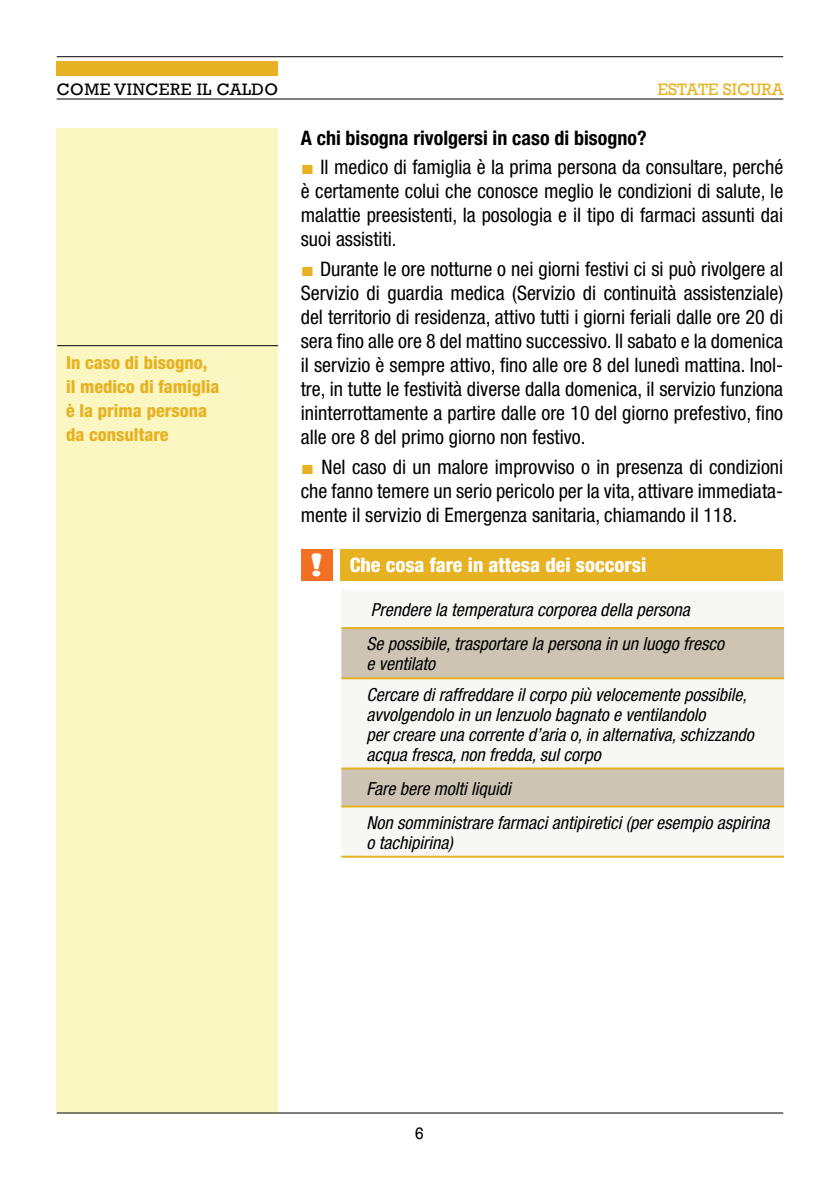
<style>
.page{position:relative;width:840px;height:1191px;background:#fff}
.page>*{position:absolute;margin:0;border:0;box-sizing:border-box;transform-origin:0 0}
.t1{font:condensed 20px/24px "Helvetica Neue";color:#000;text-align:justify}
.t2{font:700 condensed 20px "Helvetica Neue";color:#000}
.t3{font:800 condensed 20px "Helvetica Neue";color:#fff}
.t4{font:italic condensed 18px/34px "Helvetica Neue";color:#000}
.t5{font:800 condensed 18px/24px "Helvetica Neue";color:#e7b222}
.t6{font:17px "Rockwell";letter-spacing:.03em;color:#000}
.t7{font:17px "Rockwell";color:#e7b222}
.s1{font-family:"Times New Roman";font-stretch:normal;color:#e7b222}
.s2{font-family:"Aachen";font-weight:700;font-stretch:normal;font-size:26px}
</style>
<div class="page">
<div style="left:57px;top:129px;width:221px;height:984px;background:#fbf7c2"></div>
<hr style="left:57px;top:56px;width:725px;height:1px;background:#000">
<hr style="left:57px;top:99px;width:725px;height:1px;background:#000">
<div style="left:57px;top:62px;width:221px;height:14px;background:#e7b222"></div>
<hr style="left:57px;top:1112px;width:725px;height:1px;background:#000">
<hr style="left:57px;top:345px;width:221px;height:1px;background:#000">
<div style="left:340px;top:549px;width:442px;height:31px;background:#e7b222"></div>
<div style="left:341px;top:590px;width:442px;height:265px;background:#f7f7f3"></div>
<svg style="left:341px;top:629px;width:442px;height:176px;fill:#f7f7f3"></svg>
<hr style="left:341px;top:627px;width:442px;height:2px;background:#e7b222">
<hr style="left:341px;top:677px;width:442px;height:2px;background:#e7b222">
<hr style="left:341px;top:855px;width:442px;height:2px;background:#e7b222">
<hr style="left:341px;top:767px;width:442px;height:2px;background:#e7b222">
<hr style="left:341px;top:805px;width:442px;height:2px;background:#e7b222">
<div style="left:300px;top:549px;width:32px;height:31px;background:#f36f21"></div>
<p class="t6" style="left:57px;top:79px;width:223px">COME VINCERE IL CALDO</p>
<p class="t7" style="left:657px;top:79px;width:128px">ESTATE SICURA</p>
<p class="t5" style="left:66px;top:350px;width:155px">In caso di bisogno, il medico di famiglia è la prima persona da consultare</p>
<p class="t2" style="left:300px;top:125px;width:347px">A chi bisogna rivolgersi in caso di bisogno?</p>
<p class="t1" style="left:300px;top:155px;width:483px"><span class="s1">■</span> Il medico di famiglia è la prima persona da consultare, perché è certamente colui che conosce meglio le condizioni di salute, le malattie preesistenti, la posologia e il tipo di farmaci assunti dai suoi assistiti.</p>
<p class="t1" style="left:300px;top:257px;width:483px"><span class="s1">■</span> Durante le ore notturne o nei giorni festivi ci si può rivolgere al Servizio di guardia medica (Servizio di continuità assistenziale) del territorio di residenza, attivo tutti i giorni feriali dalle ore 20 di sera fino alle ore 8 del mattino successivo. Il sabato e la domenica il servizio è sempre attivo, fino alle ore 8 del lunedì mattina. Inol&shy;tre, in tutte le festività diverse dalla domenica, il servizio funziona ininterrottamente a partire dalle ore 10 del giorno prefestivo, fino alle ore 8 del primo giorno non festivo.</p>
<p class="t1" style="left:300px;top:454px;width:483px"><span class="s1">■</span> Nel caso di un malore improvviso o in presenza di condizioni che fanno temere un serio pericolo per la vita, attivare immediata&shy;mente il servizio di Emergenza sanitaria, chiamando il 118.</p>
<p class="t3" style="left:309px;top:552px;width:338px"><span class="s2">!</span> Che cosa fare in attesa dei soccorsi</p>
<p class="t4" style="left:366px;top:592px;width:359px">Prendere la temperatura corporea della persona<br>Se possibile, trasportare la persona in un luogo fresco</p>
<p class="t4" style="left:366px;top:648px;width:382px;line-height:30.2px">e ventilato<br>Cercare di raffreddare il corpo più velocemente possibile,</p>
<p class="t4" style="left:366px;top:704px;width:388px;line-height:20px">avvolgendolo in un lenzuolo bagnato e ventilandolo<br>per creare una corrente d’aria o, in alternativa, schizzando acqua fresca, non fredda, sul corpo</p>
<p class="t4" style="left:366px;top:771px;width:404px">Fare bere molti liquidi<br>Non somministrare farmaci antipiretici (per esempio aspirina</p>
<p class="t4" style="left:366px;top:825px;width:88px">o tachipirina)</p>
<p class="t6" style="left:414px;top:1123px;width:11px">6</p>
</div>
